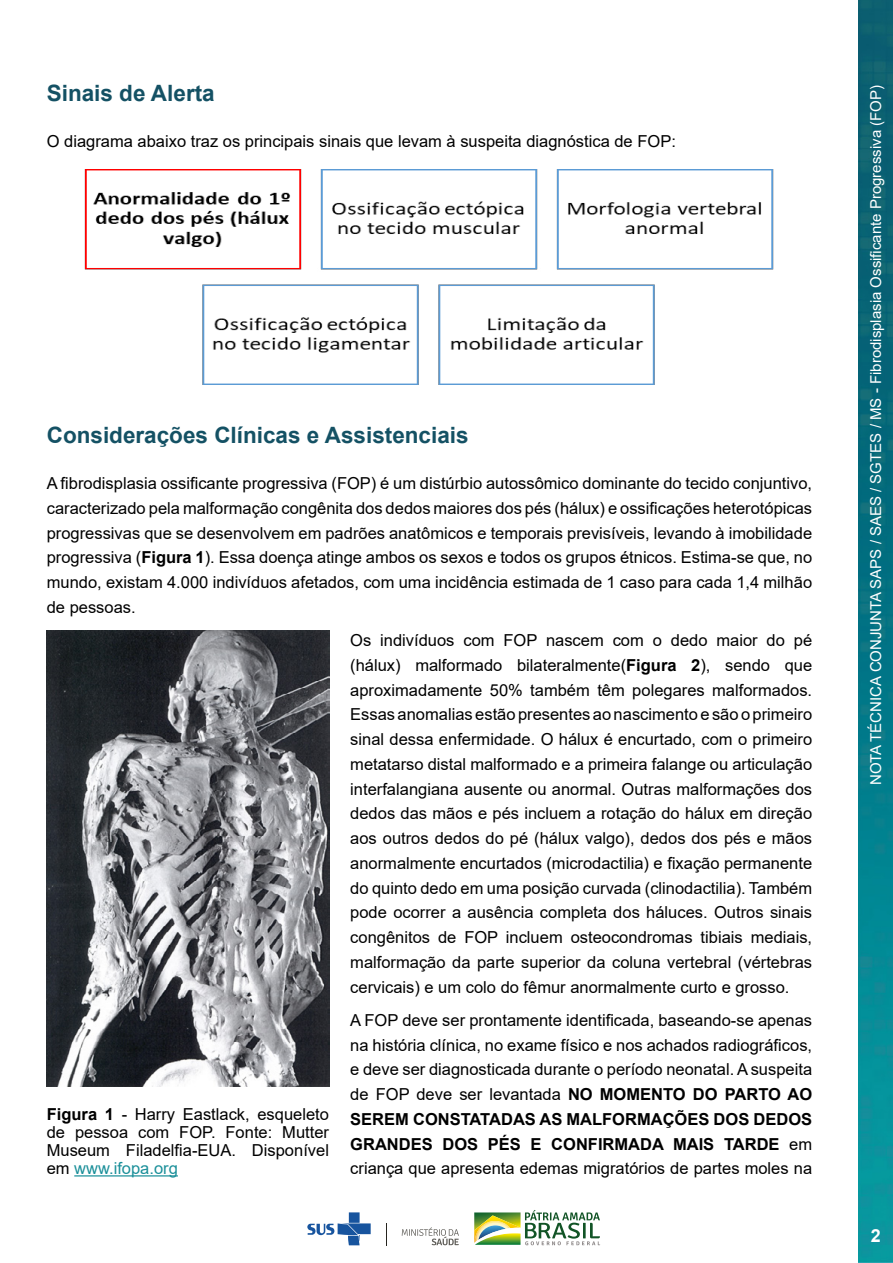
<style>
.page{position:relative;width:893px;height:1263px;background:#fff}
.page>*{position:absolute;margin:0;border:0;box-sizing:border-box;transform-origin:0 0}
.t1{font:700 22.5px "Arial";color:#145164}
.t2{font:700 18px "Arial";color:#fff}
.t3{font:16.5px/24.8px "Arial";color:#000;text-align:justify}
.t4{font:15px "Arial";color:#fff}
.s1{font-weight:700}
.s2{color:#1a8f99}
</style>
<div class="page">
<img style="left:859px;top:0;width:34px;height:1263px">
<svg style="left:307px;top:1212px;width:64px;height:33px"></svg>
<svg style="left:402px;top:1227px;width:57px;height:18px"></svg>
<svg style="left:474px;top:1210px;width:126px;height:35px"></svg>
<svg style="left:386px;top:1223px;width:1px;height:22px"></svg>
<img style="left:84px;top:169px;width:690px;height:216px">
<img style="left:47px;top:630px;width:282px;height:456px">
<hr style="left:74px;top:1175px;width:104px;height:1px;background:#1a8f99">
<h1 class="t1" style="left:47px;top:78px;width:169px">Sinais de Alerta</h1>
<p class="t3" style="left:47px;top:129px;width:631px">O diagrama abaixo traz os principais sinais que levam à suspeita diagnóstica de FOP:</p>
<h1 class="t1" style="left:47px;top:419px;width:423px">Considerações Clínicas e Assistenciais</h1>
<p class="t3" style="left:47px;top:471px;width:767px">A fibrodisplasia ossificante progressiva (FOP) é um distúrbio autossômico dominante do tecido conjuntivo, caracterizado pela malformação congênita dos dedos maiores dos pés (hálux) e ossificações heterotópicas progressivas que se desenvolvem em padrões anatômicos e temporais previsíveis, levando à imobilidade progressiva (<span class="s1">Figura 1</span>). Essa doença atinge ambos os sexos e todos os grupos étnicos. Estima-se que, no mundo, existam 4.000 indivíduos afetados, com uma incidência estimada de 1 caso para cada 1,4 milhão de pessoas.</p>
<p class="t3" style="left:350px;top:628px;width:463px">Os indivíduos com FOP nascem com o dedo maior do pé (hálux) malformado bilateralmente(<span class="s1">Figura 2</span>), sendo que aproximadamente 50% também têm polegares malformados.<br>Essas anomalias estão presentes ao nascimento e são o primeiro sinal dessa enfermidade. O hálux é encurtado, com o primeiro metatarso distal malformado e a primeira falange ou articulação interfalangiana ausente ou anormal. Outras malformações dos dedos das mãos e pés incluem a rotação do hálux em direção aos outros dedos do pé (hálux valgo), dedos dos pés e mãos anormalmente encurtados (microdactilia) e fixação permanente do quinto dedo em uma posição curvada (clinodactilia). Também pode ocorrer a ausência completa dos háluces. Outros sinais congênitos de FOP incluem osteocondromas tibiais mediais, malformação da parte superior da coluna vertebral (vértebras cervicais) e um colo do fêmur anormalmente curto e grosso.</p>
<p class="t3" style="left:350px;top:1007px;width:463px">A FOP deve ser prontamente identificada, baseando-se apenas na história clínica, no exame físico e nos achados radiográficos, e deve ser diagnosticada durante o período neonatal. A suspeita de FOP deve ser levantada <span class="s1">NO MOMENTO DO PARTO AO SEREM CONSTATADAS AS MALFORMAÇÕES DOS DEDOS GRANDES DOS PÉS E CONFIRMADA MAIS TARDE</span> em criança que apresenta edemas migratórios de partes moles na</p>
<p class="t3" style="left:47px;top:1105px;width:284px;line-height:18px"><span class="s1">Figura 1</span> - Harry Eastlack, esqueleto de pessoa com FOP. Fonte: Mutter Museum Filadelfia-EUA. Disponível em <span class="s2">www.ifopa.org</span></p>
<p class="t4" style="left:866px;top:785px;width:702px;rotate:-90deg">NOTA TÉCNICA CONJUNTA SAPS / SAES / SGTES / MS - Fibrodisplasia Ossificante Progressiva (FOP)</p>
<p class="t2" style="left:871px;top:1223px;width:12px">2</p>
</div>
